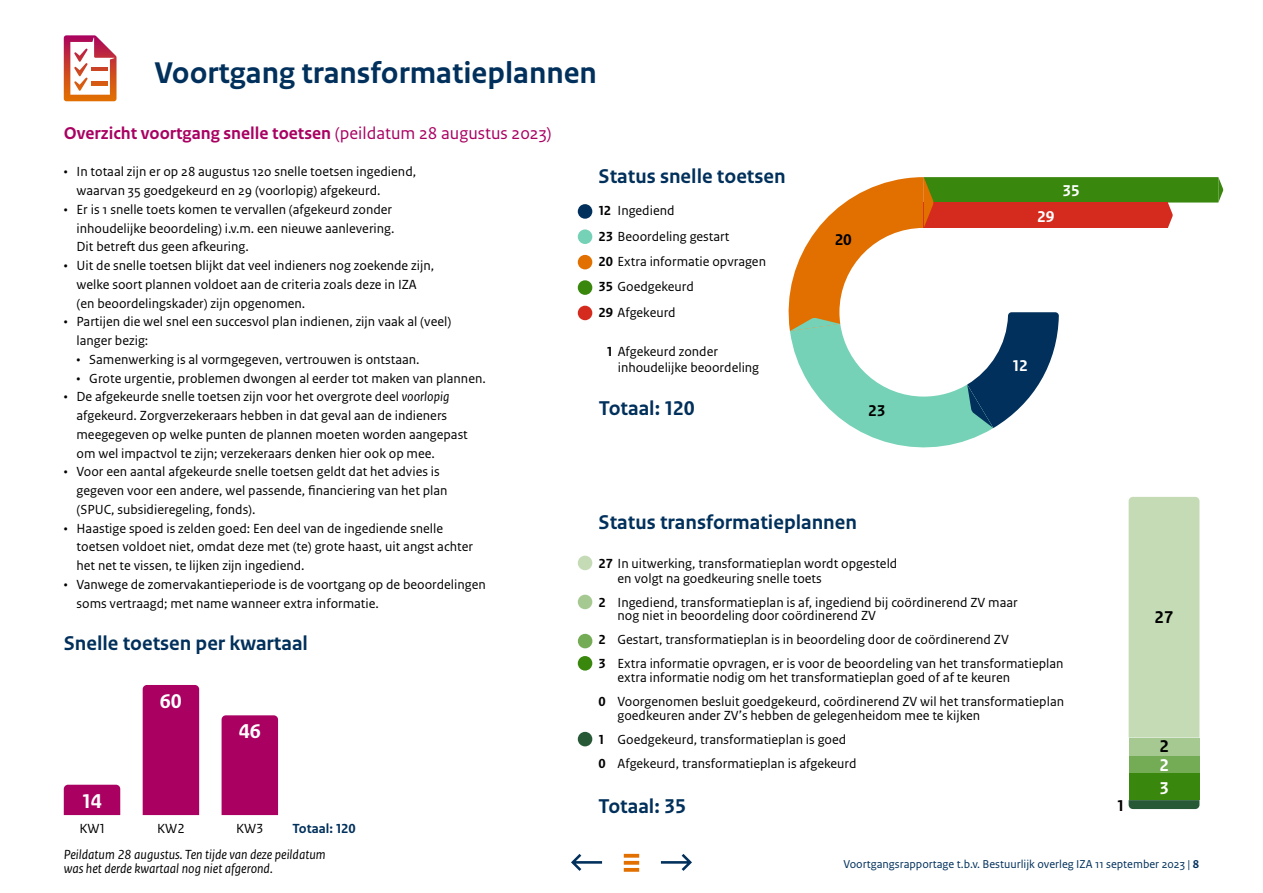
<style>
.page{position:relative;width:1263px;height:893px;background:#fff}
.page>*{position:absolute;margin:0;border:0;box-sizing:border-box;transform-origin:0 0}
.H1_-_Hoofdstuk_kop{font:700 31.5px "Rijksoverheid Sans Text";color:#00305b}
.t1{font:700 21px "Rijksoverheid Sans Text";color:#00305b}
.t2{font:700 21px "Rijksoverheid Sans Text";color:#fff}
.H2_-_Subkop{font:700 18px "Rijksoverheid Sans Text";color:#a90061}
.t3{font:700 18px "Rijksoverheid Sans Text";color:#000}
.t4{font:700 18px/23.1px "Rijksoverheid Sans Text";color:#fff}
.t5{font:700 16.5px "Rijksoverheid Sans Text";color:#fff}
.t6{font:700 16.5px "Rijksoverheid Sans Text";color:#000}
.P_-_Bullet_list{font:13.8px/18.8px "Rijksoverheid Sans Text";color:#000}
.t7{font:italic 13.8px/13.8px "Rijksoverheid Sans Text";color:#000}
.t8{font:700 13.8px "Rijksoverheid Sans Text";color:#00305b}
.t9{font:12px "Rijksoverheid Sans Text";color:#00305b}
.s1{font-weight:400}
.s2{font-style:italic}
.s3{font-weight:700}
</style>
<div class="page">
<svg style="left:64px;top:35px;width:53px;height:66px"></svg>
<hr style="left:91px;top:67px;width:16px;height:4px;background:#ca4326">
<hr style="left:91px;top:82px;width:16px;height:3px;background:#d65b12">
<svg style="left:571px;top:854px;width:31px;height:17px"></svg>
<svg style="left:661px;top:854px;width:31px;height:17px"></svg>
<svg style="left:624px;top:868px;width:15px;height:4px"></svg>
<svg style="left:624px;top:861px;width:15px;height:4px"></svg>
<svg style="left:624px;top:854px;width:15px;height:4px"></svg>
<svg style="left:1129px;top:800px;width:70px;height:9px"></svg>
<div style="left:1129px;top:773px;width:70px;height:27px;background:#39870c"></div>
<div style="left:1129px;top:755px;width:70px;height:18px;background:#74ab55"></div>
<div style="left:1129px;top:738px;width:70px;height:17px;background:#a6c992"></div>
<div style="left:1129px;top:497px;width:70px;height:241px;background:#c4dbb6"></div>
<svg style="left:788px;top:177px;width:435px;height:271px"></svg>
<div style="left:578px;top:306px;width:14px;height:14px;background:#d52b1e;border-radius:50%"></div>
<div style="left:578px;top:280px;width:14px;height:15px;background:#39870c;border-radius:50%"></div>
<div style="left:578px;top:229px;width:14px;height:15px;background:#76d2b6;border-radius:50%"></div>
<div style="left:578px;top:204px;width:14px;height:15px;background:#00305b;border-radius:50%"></div>
<div style="left:578px;top:255px;width:14px;height:14px;background:#e17000;border-radius:50%"></div>
<div style="left:578px;top:732px;width:14px;height:14px;background:#275937;border-radius:50%"></div>
<div style="left:578px;top:634px;width:14px;height:14px;background:#74ab55;border-radius:50%"></div>
<div style="left:578px;top:595px;width:14px;height:14px;background:#a6c992;border-radius:50%"></div>
<div style="left:578px;top:556px;width:14px;height:14px;background:#c4dbb6;border-radius:50%"></div>
<div style="left:578px;top:656px;width:14px;height:15px;background:#39870c;border-radius:50%"></div>
<div style="left:222px;top:715px;width:56px;height:100px;background:#a90061"></div>
<div style="left:143px;top:685px;width:56px;height:130px;background:#a90061"></div>
<div style="left:64px;top:785px;width:56px;height:30px;background:#a90061"></div>
<h1 class="H1_-_Hoofdstuk_kop" style="left:154px;top:54px;width:444px">Voortgang transformatieplannen</h1>
<h2 class="H2_-_Subkop" style="left:64px;top:123px;width:489px">Overzicht voortgang snelle toetsen <span class="s1">(peildatum 28 augustus 2023)</span></h2>
<p class="P_-_Bullet_list" style="left:77px;top:163px;width:341px;text-indent:-13px">• In totaal zijn er op 28 augustus 120 snelle toetsen ingediend, waarvan 35 goedgekeurd en 29 (voorlopig) afgekeurd.</p>
<p class="P_-_Bullet_list" style="left:77px;top:200px;width:319px;text-indent:-13px">• Er is 1 snelle toets komen te vervallen (afgekeurd zonder inhoudelijke beoordeling) i.v.m. een nieuwe aanlevering.<br>Dit betreft dus geen afkeuring.</p>
<p class="P_-_Bullet_list" style="left:77px;top:256px;width:359px;text-indent:-13px">• Uit de snelle toetsen blijkt dat veel indieners nog zoekende zijn, welke soort plannen voldoet aan de criteria zoals deze in IZA (en beoordelingskader) zijn opgenomen.</p>
<p class="P_-_Bullet_list" style="left:77px;top:313px;width:376px;text-indent:-13px">• Partijen die wel snel een succesvol plan indienen, zijn vaak al (veel) langer bezig:</p>
<p class="P_-_Bullet_list" style="left:77px;top:350px;width:345px">• Samenwerking is al vormgegeven, vertrouwen is ontstaan.</p>
<p class="P_-_Bullet_list" style="left:77px;top:369px;width:411px">• Grote urgentie, problemen dwongen al eerder tot maken van plannen.</p>
<p class="P_-_Bullet_list" style="left:77px;top:388px;width:393px;text-indent:-13px">• De afgekeurde snelle toetsen zijn voor het overgrote deel <span class="s2">voorlopig </span>afgekeurd. Zorgverzekeraars hebben in dat geval aan de indieners meegegeven op welke punten de plannen moeten worden aangepast om wel impactvol te zijn; verzekeraars denken hier ook op mee.</p>
<p class="P_-_Bullet_list" style="left:77px;top:463px;width:373px;text-indent:-13px">• Voor een aantal afgekeurde snelle toetsen geldt dat het advies is gegeven voor een andere, wel passende, financiering van het plan (SPUC, subsidieregeling, fonds).</p>
<p class="P_-_Bullet_list" style="left:77px;top:519px;width:398px;text-indent:-13px">• Haastige spoed is zelden goed: Een deel van de ingediende snelle toetsen voldoet niet, omdat deze met (te) grote haast, uit angst achter het net te vissen, te lijken zijn ingediend.</p>
<p class="P_-_Bullet_list" style="left:77px;top:575px;width:411px;text-indent:-13px">• Vanwege de zomervakantieperiode is de voortgang op de beoordelingen soms vertraagd; met name wanneer extra informatie.</p>
<h2 class="t1" style="left:599px;top:164px;width:189px">Status snelle toetsen</h2>
<p class="t5" style="left:1062px;top:181px;width:19px">35</p>
<p class="P_-_Bullet_list" style="left:598px;top:202px;width:78px"><span class="s3">12</span> Ingediend</p>
<p class="t5" style="left:1037px;top:208px;width:19px">29</p>
<p class="P_-_Bullet_list" style="left:598px;top:227px;width:133px"><span class="s3">23</span> Beoordeling gestart</p>
<p class="t6" style="left:835px;top:230px;width:19px">20</p>
<p class="P_-_Bullet_list" style="left:598px;top:252px;width:169px"><span class="s3">20</span> Extra informatie opvragen</p>
<p class="P_-_Bullet_list" style="left:598px;top:278px;width:97px"><span class="s3">35</span> Goedgekeurd</p>
<p class="P_-_Bullet_list" style="left:598px;top:303px;width:79px"><span class="s3">29</span> Afgekeurd</p>
<p class="P_-_Bullet_list" style="left:618px;top:343px;width:143px;line-height:16.5px;text-indent:-11px"><span class="s3">1</span> Afgekeurd zonder inhoudelijke beoordeling</p>
<p class="t5" style="left:1012px;top:356px;width:17px">12</p>
<h2 class="t1" style="left:599px;top:397px;width:97px">Totaal: 120</h2>
<p class="t6" style="left:868px;top:401px;width:19px">23</p>
<h2 class="t1" style="left:599px;top:510px;width:260px">Status transformatieplannen</h2>
<p class="P_-_Bullet_list" style="left:617px;top:556px;width:281px;line-height:15px;text-indent:-19px"><span class="s3">27</span> In uitwerking, transformatieplan wordt opgesteld en volgt na goedkeuring snelle toets</p>
<p class="P_-_Bullet_list" style="left:617px;top:595px;width:402px;line-height:13.8px;text-indent:-19px"><span class="s3">2</span> Ingediend, transformatieplan is af, ingediend bij coördinerend ZV maar nog niet in beoordeling door coördinerend ZV</p>
<p class="P_-_Bullet_list" style="left:598px;top:628px;width:467px;line-height:24px"><span class="s3">2</span> Gestart, transformatieplan is in beoordeling door de coördinerend ZV<br><span class="s3">3</span> Extra informatie opvragen, er is voor de beoordeling van het transformatieplan</p>
<p class="P_-_Bullet_list" style="left:598px;top:666px;width:467px;line-height:24px;text-indent:19px">extra informatie nodig om het transformatieplan goed of af te keuren<br><span class="s3">0</span> Voorgenomen besluit goedgekeurd, coördinerend ZV wil het transformatieplan</p>
<p class="P_-_Bullet_list" style="left:598px;top:704px;width:383px;line-height:24px;text-indent:19px">goedkeuren ander ZV’s hebben de gelegenheidom mee te kijken<br><span class="s3">1</span> Goedgekeurd, transformatieplan is goed<br><span class="s3">0</span> Afgekeurd, transformatieplan is afgekeurd</p>
<h3 class="t3" style="left:1154px;top:607px;width:20px">27</h3>
<h2 class="t1" style="left:64px;top:631px;width:246px">Snelle toetsen per kwartaal</h2>
<h2 class="t2" style="left:160px;top:689px;width:24px">60</h2>
<h2 class="t2" style="left:239px;top:720px;width:24px">46</h2>
<h3 class="t3" style="left:1159px;top:736px;width:11px">2</h3>
<h3 class="t4" style="left:1159px;top:754px;width:11px">2<br>3</h3>
<h2 class="t2" style="left:82px;top:789px;width:21px">14</h2>
<p class="P_-_Bullet_list" style="left:79px;top:819px;width:27px">KW1</p>
<h2 class="t1" style="left:599px;top:794px;width:89px">Totaal: 35</h2>
<p class="t6" style="left:1117px;top:796px;width:8px">1</p>
<p class="t8" style="left:292px;top:820px;width:65px">Totaal: 120</p>
<p class="P_-_Bullet_list" style="left:157px;top:819px;width:29px">KW2</p>
<p class="P_-_Bullet_list" style="left:236px;top:819px;width:29px">KW3</p>
<p class="t7" style="left:64px;top:848px;width:263px">Peildatum 28 augustus. Ten tijde van deze peildatum was het derde kwartaal nog niet afgerond.</p>
<p class="t9" style="left:843px;top:857px;width:357px">Voortgangsrapportage t.b.v. Bestuurlijk overleg IZA 11 september 2023 | <span class="s3">8</span></p>
</div>
